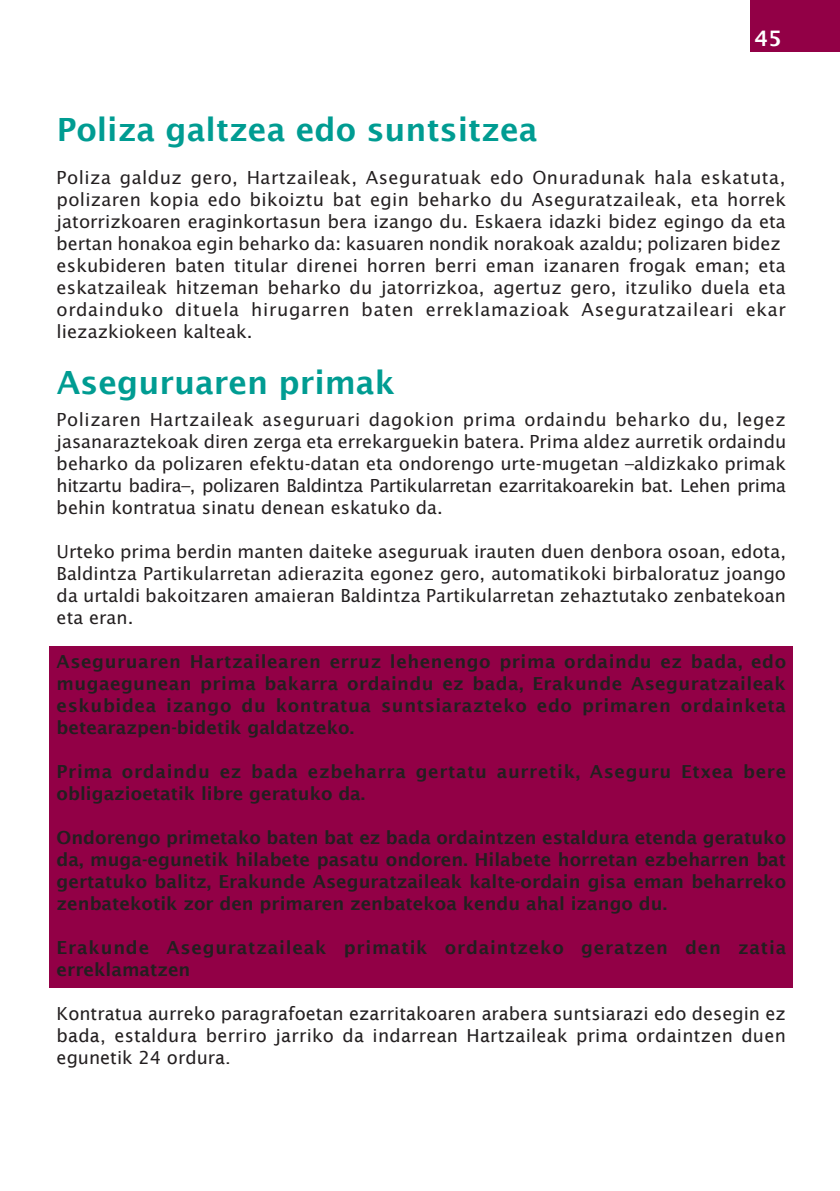
<style>
.page{position:relative;width:840px;height:1191px;background:#fff}
.page>*{position:absolute;margin:0;border:0;box-sizing:border-box;transform-origin:0 0}
.t1{font:600 32px "Lucida Sans";color:#009c92}
.t2{font:600 21.4px "Lucida Sans";color:#fff}
.t3{font:18px/22px "Lucida Sans";letter-spacing:.01em;color:#231f20;text-align:justify}
.t4{font:600 18px/22px "Lucida Sans";letter-spacing:.035em;color:#231f20;text-align:justify}
</style>
<div class="page">
<div style="left:750px;top:0;width:89px;height:52px;background:#920046"></div>
<div style="left:49px;top:646px;width:743px;height:342px;background:#920046"></div>
<h1 class="t1" style="left:57px;top:110px;width:482px">Poliza galtzea edo suntsitzea</h1>
<p class="t2" style="left:754px;top:25px;width:29px">45</p>
<p class="t3" style="left:57px;top:167px;width:730px;text-align:left">Poliza galduz gero, Hartzaileak, Aseguratuak edo Onuradunak hala eskatuta, polizaren kopia edo bikoiztu bat egin beharko du Aseguratzaileak, eta horrek jatorrizkoaren eraginkortasun bera izango du. Eskaera idazki bidez egingo da eta bertan honakoa egin beharko da: kasuaren nondik norakoak azaldu; polizaren bidez eskubideren baten titular direnei horren berri eman izanaren frogak eman; eta eskatzaileak hitzeman beharko du jatorrizkoa, agertuz gero, itzuliko duela eta ordainduko dituela hirugarren baten erreklamazioak Aseguratzaileari ekar liezazkiokeen kalteak.</p>
<h1 class="t1" style="left:57px;top:363px;width:339px">Aseguruaren primak</h1>
<p class="t3" style="left:57px;top:409px;width:730px">Polizaren Hartzaileak aseguruari dagokion prima ordaindu beharko du, legez jasanaraztekoak diren zerga eta errekarguekin batera. Prima aldez aurretik ordaindu beharko da polizaren efektu-datan eta ondorengo urte-mugetan –aldizkako primak hitzartu badira–, polizaren Baldintza Partikularretan ezarritakoarekin bat. Lehen prima behin kontratua sinatu denean eskatuko da.</p>
<p class="t3" style="left:57px;top:541px;width:730px">Urteko prima berdin manten daiteke aseguruak irauten duen denbora osoan, edota, Baldintza Partikularretan adierazita egonez gero, automatikoki birbaloratuz joango da urtaldi bakoitzaren amaieran Baldintza Partikularretan zehaztutako zenbatekoan eta eran.</p>
<p class="t4" style="left:57px;top:650px;width:730px">Aseguruaren Hartzailearen erruz lehenengo prima ordaindu ez bada, edo mugaegunean prima bakarra ordaindu ez bada, Erakunde Aseguratzaileak eskubidea izango du kontratua suntsiarazteko edo primaren ordainketa betearazpen-bidetik galdatzeko.</p>
<p class="t4" style="left:57px;top:760px;width:730px">Prima ordaindu ez bada ezbeharra gertatu aurretik, Aseguru Etxea bere obligazioetatik libre geratuko da.</p>
<p class="t4" style="left:57px;top:826px;width:730px">Ondorengo primetako baten bat ez bada ordaintzen estaldura etenda geratuko da, muga-egunetik hilabete pasatu ondoren. Hilabete horretan ezbeharren bat gertatuko balitz, Erakunde Aseguratzaileak kalte-ordain gisa eman beharreko zenbatekotik zor den primaren zenbatekoa kendu ahal izango du.</p>
<p class="t4" style="left:57px;top:936px;width:730px">Erakunde Aseguratzaileak primatik ordaintzeko geratzen den zatia erreklamatzen</p>
<p class="t3" style="left:57px;top:1002px;width:730px">Kontratua aurreko paragrafoetan ezarritakoaren arabera suntsiarazi edo desegin ez bada, estaldura berriro jarriko da indarrean Hartzaileak prima ordaintzen duen egunetik 24 ordura.</p>
</div>
